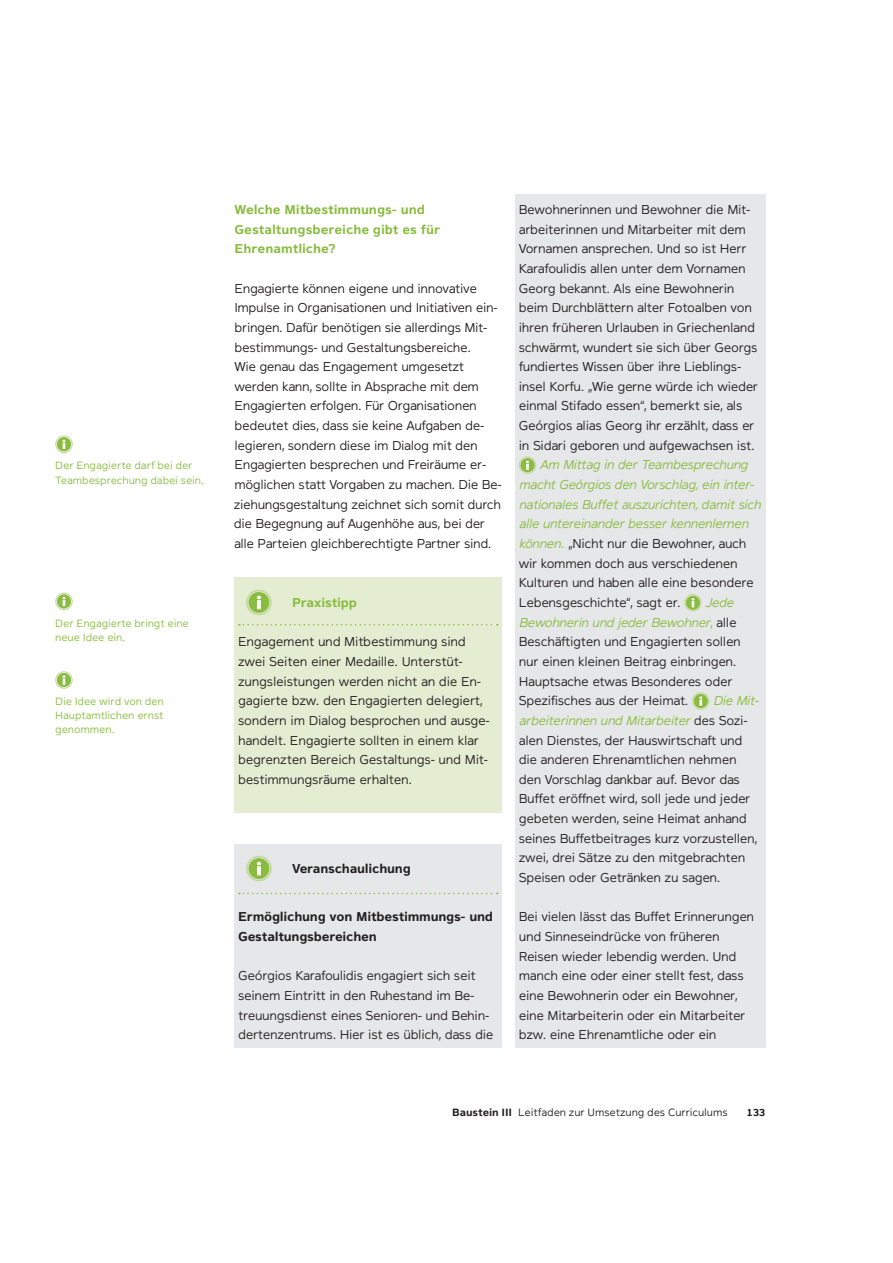
<style>
.page{position:relative;width:893px;height:1263px;background:#fff}
.page>*{position:absolute;margin:0;border:0;box-sizing:border-box;transform-origin:0 0}
.t1{font:300 12.75px/19.6px "Magnum Sans Pro";letter-spacing:-.025em;color:#231f20}
.t2{font:italic 300 12.75px/19.6px "Magnum Sans Pro";letter-spacing:-.025em;color:#89bc40}
.t3{font:700 12.75px/19.6px "Magnum Sans Pro";letter-spacing:-.005em;color:#89bc40}
.t4{font:700 12.75px/19.6px "Magnum Sans Pro";letter-spacing:-.02em;color:#231f20}
.t5{font:300 10.5px/14.1px "Magnum Sans Pro";letter-spacing:-.01em;color:#89bc40}
.t6{font:300 10.5px "Magnum Sans Pro";letter-spacing:-.01em;color:#231f20}
.t7{font:700 10.5px "Magnum Sans Pro";color:#231f20}
.s1{font-style:normal;color:#231f20}
.s2{font-style:italic;color:#89bc40}
.s3{color:#89bc40}
.s4{font-weight:700}
</style>
<div class="page">
<div style="left:234px;top:577px;width:268px;height:236px;background:#e4ecd2"></div>
<svg style="left:239px;top:624px;width:259px;height:2px"></svg>
<svg style="left:246px;top:590px;width:26px;height:25px"></svg>
<div style="left:234px;top:844px;width:268px;height:204px;background:#e6e7e8"></div>
<svg style="left:239px;top:893px;width:259px;height:1px"></svg>
<svg style="left:246px;top:856px;width:26px;height:25px"></svg>
<div style="left:514px;top:194px;width:251px;height:854px;background:#e6e7e8"></div>
<svg style="left:519px;top:457px;width:17px;height:17px"></svg>
<svg style="left:684px;top:594px;width:18px;height:17px"></svg>
<svg style="left:692px;top:692px;width:17px;height:18px"></svg>
<svg style="left:55px;top:436px;width:18px;height:17px"></svg>
<svg style="left:55px;top:593px;width:18px;height:17px"></svg>
<svg style="left:55px;top:671px;width:18px;height:18px"></svg>
<p class="t5" style="left:55px;top:460px;width:150px">Der Engagierte darf bei der<br>Teambesprechung dabei sein.</p>
<p class="t5" style="left:55px;top:617px;width:135px">Der Engagierte bringt eine neue Idee ein.</p>
<p class="t5" style="left:55px;top:696px;width:110px;text-align:justify">Die Idee wird von den Hauptamtlichen ernst genommen.</p>
<p class="t3" style="left:234px;top:201px;width:207px">Welche Mitbestimmungs- und<br>Gestaltungsbereiche gibt es für<br>Ehrenamtliche?</p>
<p class="t1" style="left:234px;top:280px;width:269px">Engagierte können eigene und innovative Impulse in Organisationen und Initiativen ein&shy;bringen. Dafür benötigen sie allerdings Mit&shy;bestimmungs- und Gestaltungsbereiche.<br>Wie genau das Engagement umgesetzt werden kann, sollte in Absprache mit dem Engagierten erfolgen. Für Organisationen bedeutet dies, dass sie keine Aufgaben de&shy;legieren, sondern diese im Dialog mit den Engagierten besprechen und Freiräume er&shy;möglichen statt Vorgaben zu machen. Die Be&shy;ziehungsgestaltung zeichnet sich somit durch die Begegnung auf Augenhöhe aus, bei der alle Parteien gleichberechtigte Partner sind.</p>
<p class="t3" style="left:292px;top:594px;width:66px">Praxistipp</p>
<p class="t1" style="left:238px;top:633px;width:253px">Engagement und Mitbestimmung sind zwei Seiten einer Medaille. Unterstüt&shy;zungsleistungen werden nicht an die En&shy;gagierte bzw. den Engagierten delegiert, sondern im Dialog besprochen und ausge&shy;handelt. Engagierte sollten in einem klar begrenzten Bereich Gestaltungs- und Mit&shy;bestimmungsräume erhalten.</p>
<p class="t4" style="left:292px;top:860px;width:120px">Veranschaulichung</p>
<p class="t4" style="left:238px;top:908px;width:256px">Ermöglichung von Mitbestimmungs- und<br>Gestaltungsbereichen</p>
<p class="t1" style="left:238px;top:967px;width:257px">Geórgios Karafoulidis engagiert sich seit seinem Eintritt in den Ruhestand im Be&shy;treuungsdienst eines Senioren- und Behin&shy;dertenzentrums. Hier ist es üblich, dass die</p>
<p class="t1" style="left:519px;top:201px;width:241px">Bewohnerinnen und Bewohner die Mit&shy;arbeiterinnen und Mitarbeiter mit dem Vornamen ansprechen. Und so ist Herr Karafoulidis allen unter dem Vornamen Georg bekannt. Als eine Bewohnerin beim Durchblättern alter Fotoalben von ihren früheren Urlauben in Griechenland schwärmt, wundert sie sich über Georgs fundiertes Wissen über ihre Lieblings&shy;insel Korfu. „Wie gerne würde ich wieder einmal Stifado essen“, bemerkt sie, als Geórgios alias Georg ihr erzählt, dass er in Sidari geboren und aufgewachsen ist.</p>
<p class="t2" style="left:519px;top:456px;width:243px;text-indent:21px">Am Mittag in der Teambesprechung macht Geórgios den Vorschlag, ein inter&shy;nationales Buffet auszurichten, damit sich alle untereinander besser kennenlernen können. <span class="s1">„Nicht nur die Bewohner, auch wir kommen doch aus verschiedenen Kulturen und haben alle eine besondere Lebensgeschichte“, sagt er.</span></p>
<p class="t1" style="left:519px;top:594px;width:224px;text-indent:186px"><span class="s2">Jede<br>Bewohnerin und jeder Bewohner</span><span class="s3">,</span> alle<br>Beschäftigten und Engagierten sollen nur einen kleinen Beitrag einbringen.<br>Hauptsache etwas Besonderes oder<br>Spezifisches aus der Heimat.</p>
<p class="t1" style="left:519px;top:692px;width:242px;text-indent:194px"><span class="s2">Die Mit&shy;arbeiterinnen und Mitarbeiter</span> des Sozi&shy;alen Dienstes, der Hauswirtschaft und die anderen Ehrenamtlichen nehmen den Vorschlag dankbar auf. Bevor das Buffet eröffnet wird, soll jede und jeder gebeten werden, seine Heimat anhand seines Buffetbeitrages kurz vorzustellen, zwei, drei Sätze zu den mitgebrachten Speisen oder Getränken zu sagen.</p>
<p class="t1" style="left:519px;top:908px;width:237px">Bei vielen lässt das Buffet Erinnerungen und Sinneseindrücke von früheren Reisen wieder lebendig werden. Und manch eine oder einer stellt fest, dass eine Bewohnerin oder ein Bewohner, eine Mitarbeiterin oder ein Mitarbeiter bzw. eine Ehrenamtliche oder ein</p>
<p class="t6" style="left:452px;top:1108px;width:277px"><span class="s4">Baustein III</span> Leitfaden zur Umsetzung des Curriculums</p>
<p class="t7" style="left:746px;top:1108px;width:20px">133</p>
</div>
